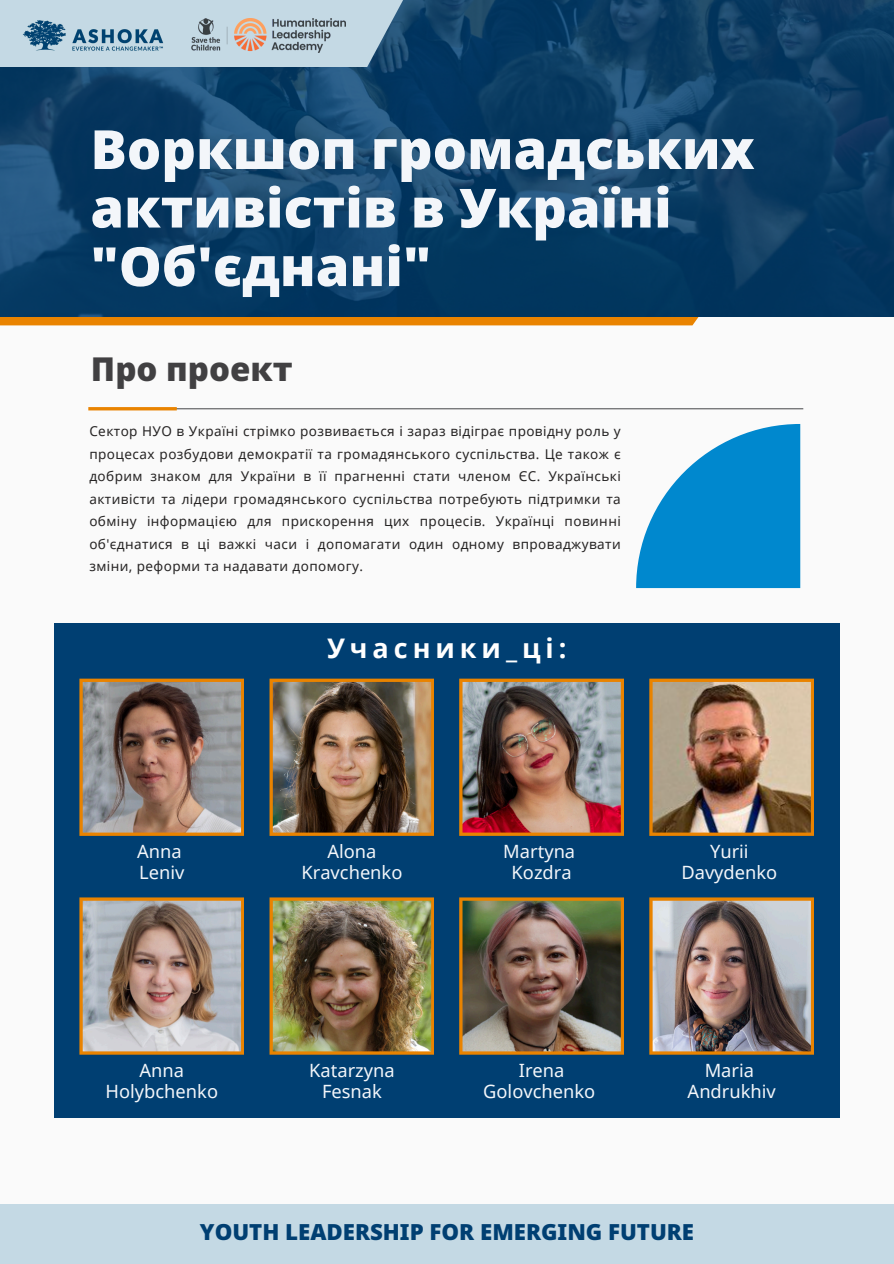
<style>
.page{position:relative;width:894px;height:1264px;background:#fff}
.page>*{position:absolute;margin:0;border:0;box-sizing:border-box;transform-origin:0 0}
.t1{font:900 54px/58.5px "Noto Sans";color:#f3f6fa}
.t2{font:900 33px "Noto Sans";color:#414042}
.t3{font:700 27px "Noto Sans";letter-spacing:.185em;color:#fff}
.t4{font:900 22.2px "Noto Sans";color:#003f72}
.t5{font:18.3px/21.3px "Noto Sans";color:#f3f6fa;text-align:center}
.t6{font:13.5px/22.5px "Noto Sans";letter-spacing:.03em;color:#262424;text-align:justify}
</style>
<div class="page">
<div style="left:0;top:0;width:893px;height:1263px;background:#fafafa"></div>
<hr style="left:92px;top:408px;width:711px;height:1px;background:#58595b">
<hr style="left:88px;top:407px;width:89px;height:3px;background:#e98300">
<div style="left:54px;top:623px;width:785px;height:494px;background:#003f72"></div>
<img style="left:459px;top:678px;width:165px;height:157px">
<img style="left:649px;top:678px;width:165px;height:157px">
<svg style="left:79px;top:678px;width:165px;height:157px;background:#947f71"></svg>
<img style="left:269px;top:678px;width:165px;height:157px">
<svg style="left:0;top:316px;width:893px;height:9px;fill:#e98300"></svg>
<svg style="left:0;top:0;width:893px;height:316px;background:#0d3e66"></svg>
<svg style="left:0;top:0;width:446px;height:67px;background:#9fb9ca"></svg>
<img style="left:191px;top:19px;width:154px;height:34px">
<img style="left:22px;top:19px;width:143px;height:34px">
<div style="left:0;top:1204px;width:893px;height:59px;background:#c4d9e4"></div>
<svg style="left:636px;top:424px;width:164px;height:164px"></svg>
<img style="left:459px;top:897px;width:165px;height:157px">
<img style="left:649px;top:897px;width:165px;height:157px">
<svg style="left:79px;top:897px;width:165px;height:157px;background:#ad9c90"></svg>
<img style="left:269px;top:897px;width:165px;height:157px">
<p class="t1" style="left:90px;top:119px;width:665px">Воркшоп громадських активістів в Україні "Об'єднані"</p>
<p class="t2" style="left:91px;top:346px;width:203px">Про проект</p>
<p class="t6" style="left:89px;top:420px;width:533px">Сектор НУО в Україні стрімко розвивається і зараз відіграє провідну роль у процесах розбудови демократії та громадянського суспільства. Це також є добрим знаком для України в її прагненні стати членом ЄС. Українські активісти та лідери громадянського суспільства потребують підтримки та обміну інформацією для прискорення цих процесів. Українці повинні об'єднатися в ці важкі часи і допомагати один одному впроваджувати зміни, реформи та надавати допомогу.</p>
<p class="t5" style="left:137px;top:840px;width:46px">Anna</p>
<p class="t5" style="left:139px;top:861px;width:47px">Leniv</p>
<p class="t3" style="left:327px;top:629px;width:241px">Учасники_ці:</p>
<p class="t5" style="left:301px;top:840px;width:102px">Alona<br>Kravchenko</p>
<p class="t5" style="left:503px;top:840px;width:73px">Martyna</p>
<h5 class="t5" style="left:511px;top:861px;width:62px">Kozdra</h5>
<p class="t5" style="left:709px;top:840px;width:40px">Yurii</p>
<h5 class="t5" style="left:681px;top:861px;width:97px">Davydenko</h5>
<h5 class="t5" style="left:106px;top:1059px;width:114px">Anna<br>Holybchenko</h5>
<p class="t5" style="left:309px;top:1059px;width:87px">Katarzyna<br>Fesnak</p>
<p class="t5" style="left:483px;top:1059px;width:113px">Irena<br>Golovchenko</p>
<p class="t5" style="left:704px;top:1059px;width:51px">Maria</p>
<p class="t5" style="left:687px;top:1080px;width:90px">Andrukhiv</p>
<p class="t4" style="left:200px;top:1216px;width:495px">YOUTH LEADERSHIP FOR EMERGING FUTURE</p>
</div>
